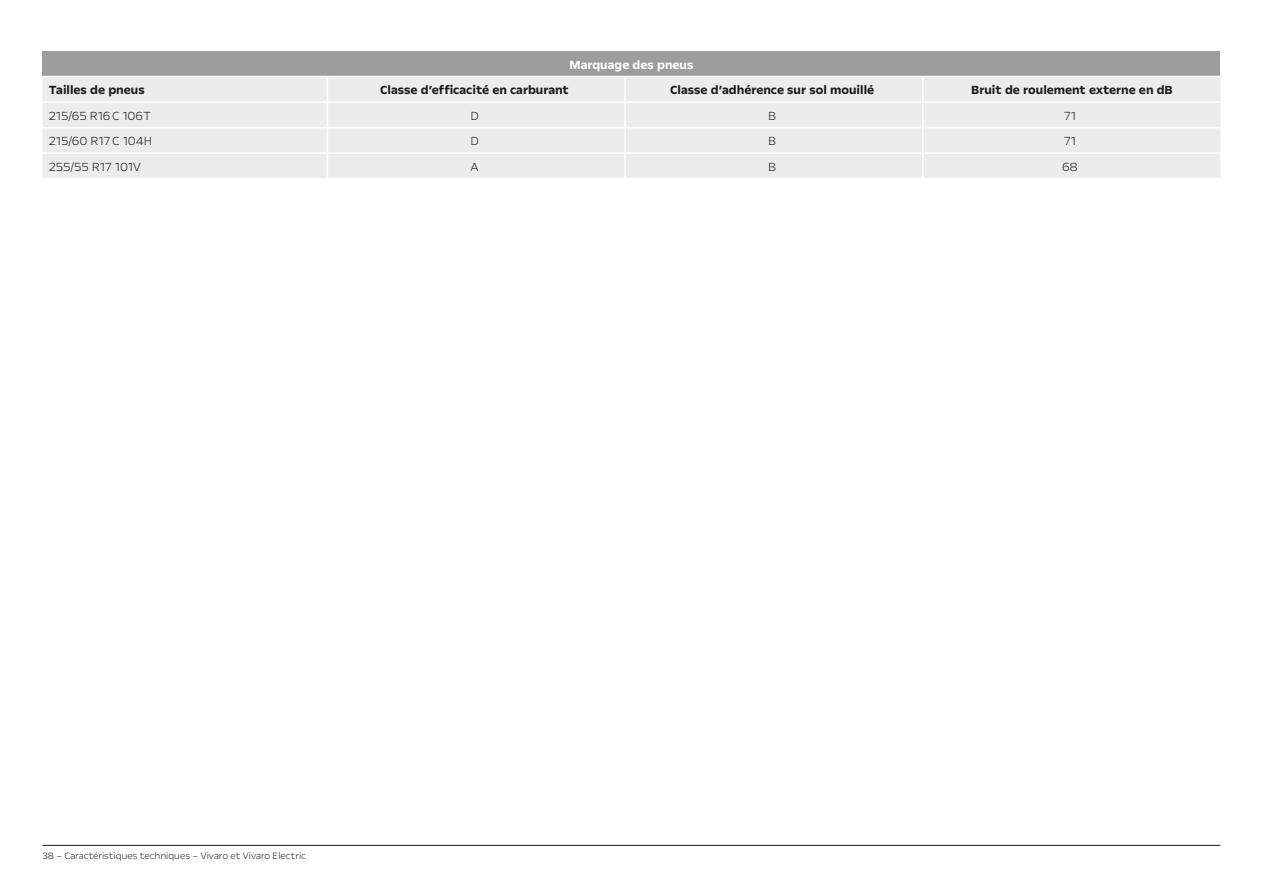
<style>
.page{position:relative;width:1263px;height:893px;background:#fff}
.page>*{position:absolute;margin:0;border:0;box-sizing:border-box;transform-origin:0 0}
.t1{font:700 13.5px "Opel Next";color:#1a1a18}
.t2{font:300 13.5px "Opel Next";color:#1a1a18}
.t3{font:700 13.5px "Opel Next";color:#fff}
.t4{font:300 10.5px "Opel Next";color:#1a1a18}
</style>
<div class="page">
<hr style="left:43px;top:845px;width:1177px;height:1px;background:#1a1a18">
<div style="left:43px;top:51px;width:1177px;height:26px;background:#9c9d9d"></div>
<div style="left:43px;top:77px;width:1177px;height:101px;background:#ececed"></div>
<hr style="left:624px;top:77px;width:2px;height:24px;background:#fff">
<hr style="left:624px;top:103px;width:2px;height:24px;background:#fff">
<hr style="left:624px;top:128px;width:2px;height:24px;background:#fff">
<hr style="left:624px;top:154px;width:2px;height:24px;background:#fff">
<svg style="left:922px;top:77px;width:1px;height:101px"></svg>
<hr style="left:43px;top:76px;width:284px;height:1px;background:#fff">
<hr style="left:327px;top:76px;width:298px;height:1px;background:#fff">
<hr style="left:625px;top:76px;width:298px;height:1px;background:#fff">
<hr style="left:923px;top:76px;width:297px;height:1px;background:#fff">
<svg style="left:327px;top:77px;width:1px;height:101px"></svg>
<hr style="left:43px;top:101px;width:284px;height:2px;background:#fff">
<hr style="left:327px;top:101px;width:298px;height:2px;background:#fff">
<hr style="left:625px;top:101px;width:298px;height:2px;background:#fff">
<hr style="left:923px;top:101px;width:297px;height:2px;background:#fff">
<hr style="left:43px;top:127px;width:284px;height:1px;background:#fff">
<hr style="left:327px;top:127px;width:298px;height:1px;background:#fff">
<hr style="left:625px;top:127px;width:298px;height:1px;background:#fff">
<hr style="left:923px;top:127px;width:297px;height:1px;background:#fff">
<hr style="left:43px;top:152px;width:284px;height:2px;background:#fff">
<hr style="left:327px;top:152px;width:298px;height:2px;background:#fff">
<hr style="left:625px;top:152px;width:298px;height:2px;background:#fff">
<hr style="left:923px;top:152px;width:297px;height:2px;background:#fff">
<p class="t3" style="left:569px;top:56px;width:125px">Marquage des pneus</p>
<p class="t1" style="left:49px;top:82px;width:97px">Tailles de pneus</p>
<p class="t1" style="left:380px;top:82px;width:190px">Classe d’efficacité en carburant</p>
<p class="t1" style="left:670px;top:82px;width:205px">Classe d’adhérence sur sol mouillé</p>
<p class="t1" style="left:971px;top:82px;width:203px">Bruit de roulement externe en dB</p>
<p class="t2" style="left:49px;top:107px;width:104px">215/65 R16C 106T</p>
<p class="t2" style="left:470px;top:107px;width:10px">D</p>
<p class="t2" style="left:768px;top:107px;width:9px">B</p>
<p class="t2" style="left:1064px;top:107px;width:14px">71</p>
<p class="t2" style="left:49px;top:133px;width:105px">215/60 R17C 104H</p>
<p class="t2" style="left:470px;top:133px;width:10px">D</p>
<p class="t2" style="left:768px;top:133px;width:9px">B</p>
<p class="t2" style="left:1064px;top:133px;width:14px">71</p>
<p class="t2" style="left:49px;top:158px;width:93px">255/55 R17 101V</p>
<p class="t2" style="left:470px;top:158px;width:10px">A</p>
<p class="t2" style="left:768px;top:158px;width:9px">B</p>
<p class="t2" style="left:1062px;top:158px;width:17px">68</p>
<p class="t4" style="left:43px;top:849px;width:265px">38 – Caractéristiques techniques – Vivaro et Vivaro Electric</p>
</div>
